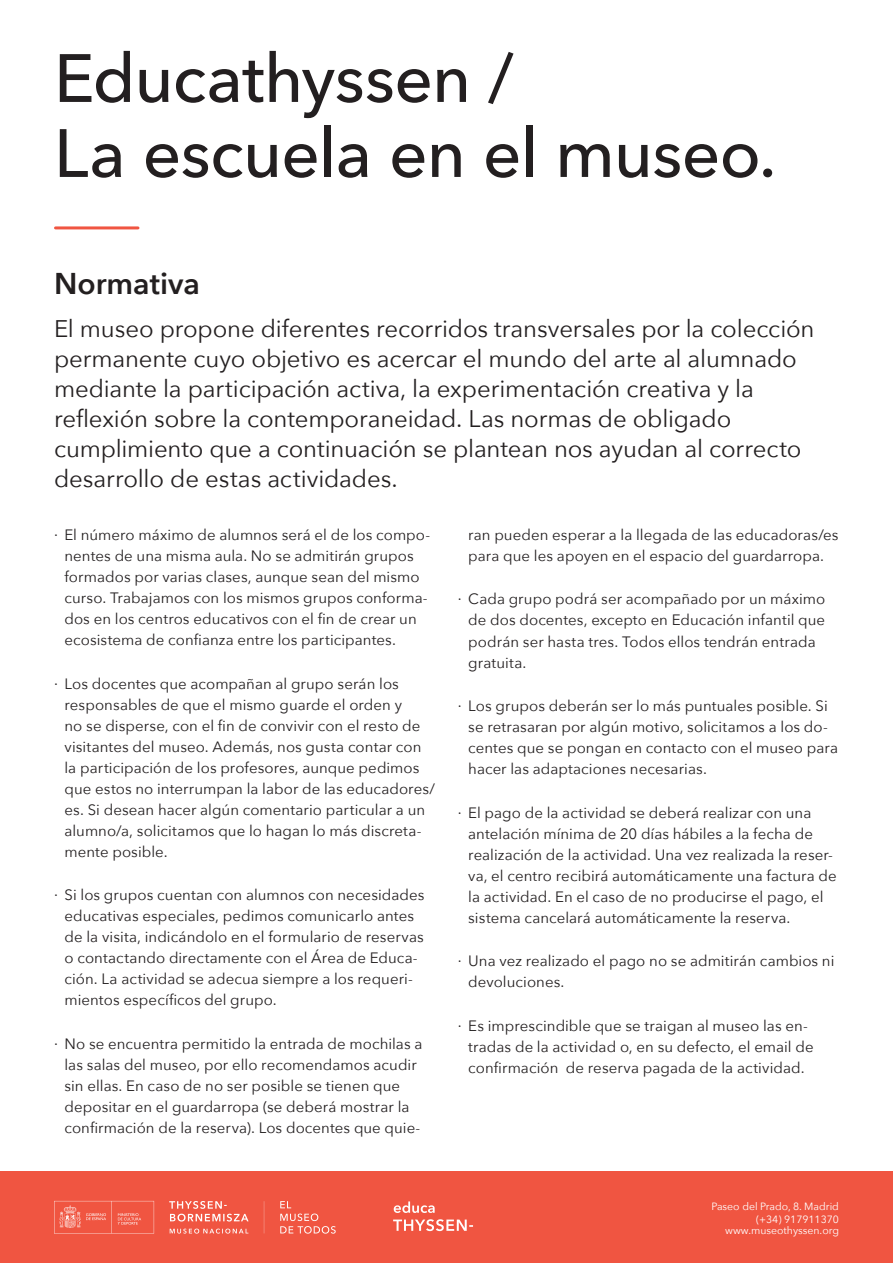
<style>
.page{position:relative;width:893px;height:1263px;background:#fff}
.page>*{position:absolute;margin:0;border:0;box-sizing:border-box;transform-origin:0 0}
.Título_45_50{font:500 67.5px "Avenir Next";letter-spacing:-.01em;color:#231f20}
.Subtítulo_20_25{font:600 30px "Avenir Next";color:#231f20}
.Frase_16_20{font:24px/30px "Avenir Next";letter-spacing:-.005em;color:#231f20}
.t1{font:15px/21px "Avenir Next";letter-spacing:.005em;color:#231f20}
.t2{font:10.5px "Avenir Next";color:#fff}
</style>
<div class="page">
<div style="left:0;top:1171px;width:893px;height:92px;background:#f05541"></div>
<svg style="left:54px;top:1201px;width:282px;height:32px"></svg>
<hr style="left:56px;top:226px;width:82px;height:3px;background:#f05541">
<svg style="left:393px;top:1219px;width:80px;height:12px"></svg>
<svg style="left:394px;top:1201px;width:41px;height:12px"></svg>
<p class="Título_45_50" style="left:54px;top:21px;width:461px">Educathyssen /</p>
<p class="Título_45_50" style="left:54px;top:96px;width:724px">La escuela en el museo.</p>
<p class="Subtítulo_20_25" style="left:54px;top:258px;width:148px">Normativa</p>
<p class="Frase_16_20" style="left:54px;top:312px;width:762px">El museo propone diferentes recorridos transversales por la colección permanente cuyo objetivo es acercar el mundo del arte al alumnado mediante la participación activa, la experimentación creativa y la reflexión sobre la contemporaneidad. Las normas de obligado cumplimiento que a continuación se plantean nos ayudan al correcto desarrollo de estas actividades.</p>
<p class="t1" style="left:64px;top:524px;width:367px;text-indent:-10px">∙ El número máximo de alumnos será el de los compo&shy;nentes de una misma aula. No se admitirán grupos formados por varias clases, aunque sean del mismo curso. Trabajamos con los mismos grupos conforma&shy;dos en los centros educativos con el fin de crear un ecosistema de confianza entre los participantes.</p>
<p class="t1" style="left:64px;top:672px;width:372px;text-indent:-10px">∙ Los docentes que acompañan al grupo serán los responsables de que el mismo guarde el orden y<br>no se disperse, con el fin de convivir con el resto de visitantes del museo. Además, nos gusta contar con la participación de los profesores, aunque pedimos que estos no interrumpan la labor de las educadores/ es. Si desean hacer algún comentario particular a un alumno/a, solicitamos que lo hagan lo más discreta&shy;mente posible.</p>
<p class="t1" style="left:64px;top:884px;width:362px;text-indent:-10px">∙ Si los grupos cuentan con alumnos con necesidades educativas especiales, pedimos comunicarlo antes de la visita, indicándolo en el formulario de reservas o contactando directamente con el Área de Educa&shy;ción. La actividad se adecua siempre a los requeri&shy;mientos específicos del grupo.</p>
<p class="t1" style="left:64px;top:1032px;width:359px;text-indent:-10px">∙ No se encuentra permitido la entrada de mochilas a las salas del museo, por ello recomendamos acudir sin ellas. En caso de no ser posible se tienen que depositar en el guardarropa (se deberá mostrar la confirmación de la reserva). Los docentes que quie-</p>
<p class="t1" style="left:468px;top:524px;width:372px">ran pueden esperar a la llegada de las educadoras/es para que les apoyen en el espacio del guardarropa.</p>
<p class="t1" style="left:468px;top:588px;width:359px;text-indent:-10px">∙ Cada grupo podrá ser acompañado por un máximo de dos docentes, excepto en Educación infantil que podrán ser hasta tres. Todos ellos tendrán entrada gratuita.</p>
<p class="t1" style="left:468px;top:695px;width:371px;text-indent:-10px">∙ Los grupos deberán ser lo más puntuales posible. Si se retrasaran por algún motivo, solicitamos a los do&shy;centes que se pongan en contacto con el museo para hacer las adaptaciones necesarias.</p>
<p class="t1" style="left:468px;top:801px;width:370px;text-indent:-10px">∙ El pago de la actividad se deberá realizar con una antelación mínima de 20 días hábiles a la fecha de realización de la actividad. Una vez realizada la reser&shy;va, el centro recibirá automáticamente una factura de la actividad. En el caso de no producirse el pago, el sistema cancelará automáticamente la reserva.</p>
<p class="t1" style="left:468px;top:950px;width:368px;text-indent:-10px">∙ Una vez realizado el pago no se admitirán cambios ni devoluciones.</p>
<p class="t1" style="left:468px;top:1014px;width:347px;text-indent:-10px">∙ Es imprescindible que se traigan al museo las en&shy;tradas de la actividad o, en su defecto, el email de confirmación de reserva pagada de la actividad.</p>
<p class="t2" style="left:711px;top:1197px;width:129px">Paseo del Prado, 8. Madrid</p>
<p class="t2" style="left:756px;top:1210px;width:84px">(+34) 917911370</p>
<p class="t2" style="left:725px;top:1221px;width:115px">www.museothyssen.org</p>
</div>
